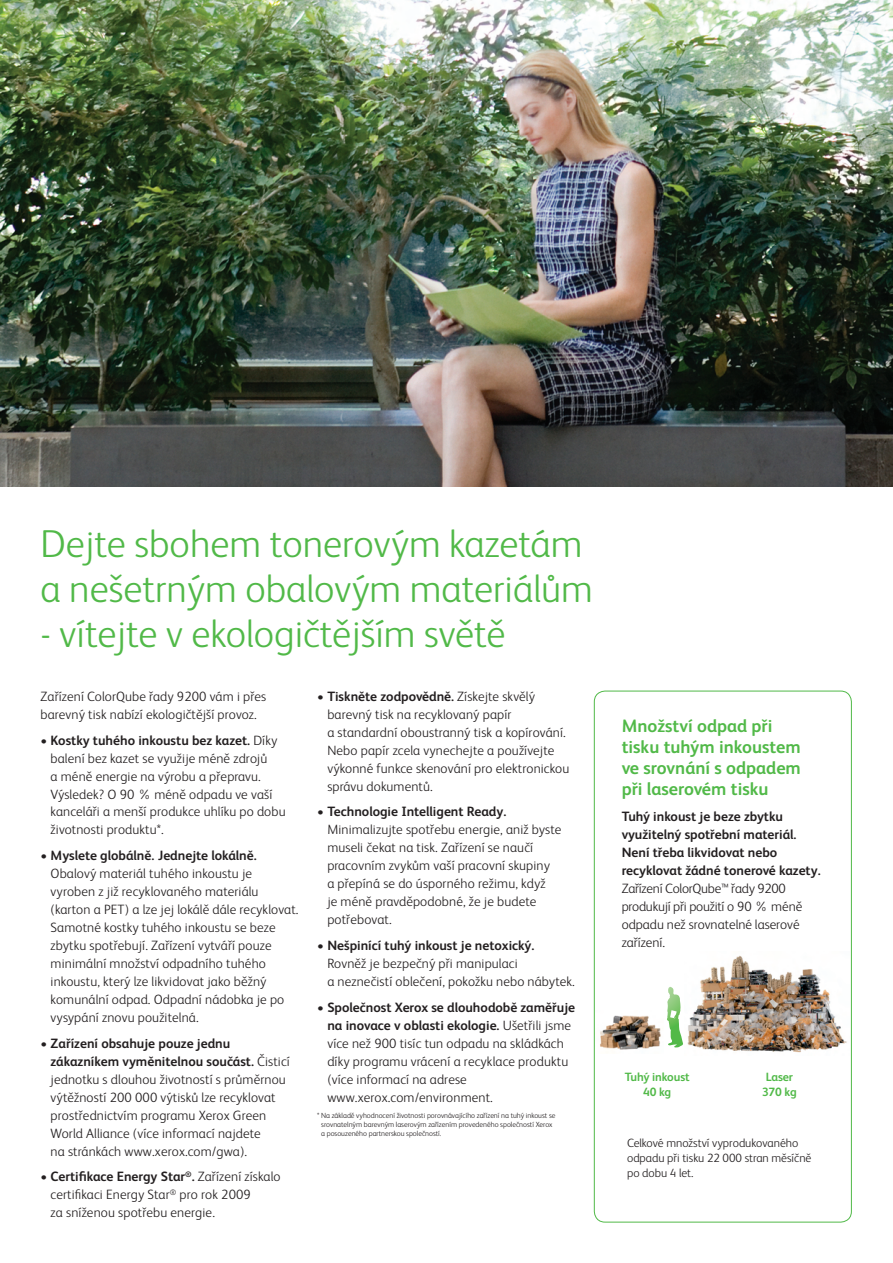
<style>
.page{position:relative;width:893px;height:1263px;background:#fff}
.page>*{position:absolute;margin:0;border:0;box-sizing:border-box;transform-origin:0 0}
.t1{font:300 39px/45px "Xerox Sans";color:#51b948}
.t2{font:700 18px/21px "Xerox Sans";color:#51b948}
.t3{font:300 13.5px/18px "Xerox Sans";letter-spacing:.01em;color:#231f20}
.t4{font:700 13.5px/18px "Xerox Sans";color:#231f20}
.t5{font:300 13.5px/18px "Xerox Sans";letter-spacing:-.015em;color:#231f20}
.t6{font:300 12px/15px "Xerox Sans";color:#231f20}
.t7{font:700 12px/15px "Xerox Sans";letter-spacing:-.01em;color:#51b948;text-align:center}
.t8{font:300 7.5px/9px "Xerox Sans";color:#231f20}
.s1{font-weight:700}
</style>
<div class="page">
<img style="left:0;top:0;width:893px;height:486px">
<svg style="left:667px;top:987px;width:16px;height:61px"></svg>
<img style="left:600px;top:1015px;width:61px;height:35px">
<img style="left:687px;top:955px;width:160px;height:98px">
<div style="left:594px;top:691px;width:258px;height:531px;border:1px solid #51b948;border-radius:11px"></div>
<h1 class="t1" style="left:40px;top:519px;width:554px">Dejte sbohem tonerovým kazetám a nešetrným obalovým materiálům</h1>
<h1 class="t1" style="left:40px;top:609px;width:467px">- vítejte v ekologičtějším světě</h1>
<p class="t3" style="left:40px;top:687px;width:227px">Zařízení ColorQube řady 9200 vám i přes barevný tisk nabízí ekologičtější provoz.</p>
<p class="t3" style="left:51px;top:730px;width:237px;text-indent:-10px">• <span class="s1">Kostky tuhého inkoustu bez kazet.</span> Díky balení bez kazet se využije méně zdrojů<br>a méně energie na výrobu a přepravu.<br>Výsledek? O 90 % méně odpadu ve vaší kanceláři a menší produkce uhlíku po dobu životnosti produktu*.</p>
<p class="t3" style="left:51px;top:846px;width:249px;text-indent:-10px">• <span class="s1">Myslete globálně. Jednejte lokálně.<br></span>Obalový materiál tuhého inkoustu je vyroben z již recyklovaného materiálu (karton a PET) a lze jej lokálě dále recyklovat.<br>Samotné kostky tuhého inkoustu se beze zbytku spotřebují. Zařízení vytváří pouze minimální množství odpadního tuhého inkoustu, který lze likvidovat jako běžný komunální odpad. Odpadní nádobka je po vysypání znovu použitelná.</p>
<p class="t3" style="left:51px;top:1033px;width:241px;text-indent:-10px">• <span class="s1">Zařízení obsahuje pouze jednu zákazníkem vyměnitelnou součást.</span> Čisticí jednotku s dlouhou životností s průměrnou výtěžností 200 000 výtisků lze recyklovat prostřednictvím programu Xerox Green World Alliance (více informací najdete<br>na stránkách www.xerox.com/gwa).</p>
<p class="t3" style="left:51px;top:1167px;width:231px;text-indent:-10px">• <span class="s1">Certifikace Energy Star</span><sup>®</sup><span class="s1">.</span> Zařízení získalo certifikaci Energy Star<sup>®</sup> pro rok 2009<br>za sníženou spotřebu energie.</p>
<p class="t3" style="left:327px;top:687px;width:243px;text-indent:-10px">• <span class="s1">Tiskněte zodpovědně.</span> Získejte skvělý barevný tisk na recyklovaný papír<br>a standardní oboustranný tisk a kopírování.<br>Nebo papír zcela vynechejte a používejte výkonné funkce skenování pro elektronickou správu dokumentů.</p>
<p class="t3" style="left:327px;top:802px;width:236px;text-indent:-10px">• <span class="s1">Technologie Intelligent Ready.<br></span>Minimalizujte spotřebu energie, aniž byste museli čekat na tisk. Zařízení se naučí pracovním zvykům vaší pracovní skupiny<br>a přepíná se do úsporného režimu, když<br>je méně pravděpodobné, že je budete potřebovat.</p>
<p class="t3" style="left:327px;top:936px;width:249px;text-indent:-10px">• <span class="s1">Nešpinící tuhý inkoust je netoxický.<br></span>Rovněž je bezpečný při manipulaci<br>a neznečistí oblečení, pokožku nebo nábytek.</p>
<p class="t3" style="left:327px;top:997px;width:249px;text-indent:-10px">• <span class="s1">Společnost Xerox se dlouhodobě zaměřuje na inovace v oblasti ekologie.</span> Ušetřili jsme více než 900 tisíc tun odpadu na skládkách díky programu vrácení a recyklace produktu (více informací na adrese www.xerox.com/environment.</p>
<p class="t8" style="left:321px;top:1111px;width:236px;text-indent:-4px">* Na základě vyhodnocení životnosti porovnávajícího zařízení na tuhý inkoust se srovnatelným barevným laserovým zařízením provedeného společností Xerox a posouzeného partnerskou společností.</p>
<h2 class="t2" style="left:622px;top:715px;width:181px">Množství odpad při tisku tuhým inkoustem ve srovnání s odpadem při laserovém tisku</h2>
<p class="t4" style="left:622px;top:807px;width:200px">Tuhý inkoust je beze zbytku využitelný spotřební materiál.<br>Není třeba likvidovat nebo recyklovat žádné tonerové kazety.</p>
<p class="t5" style="left:622px;top:879px;width:182px">Zařízení ColorQube™ řady 9200 produkují při použití o 90 % méně odpadu než srovnatelné laserové zařízení.</p>
<p class="t7" style="left:625px;top:1069px;width:66px">Tuhý inkoust<br>40 kg</p>
<p class="t7" style="left:762px;top:1069px;width:36px">Laser<br>370 kg</p>
<p class="t6" style="left:627px;top:1134px;width:186px">Celkové množství vyprodukovaného odpadu při tisku 22 000 stran měsíčně po dobu 4 let.</p>
</div>
